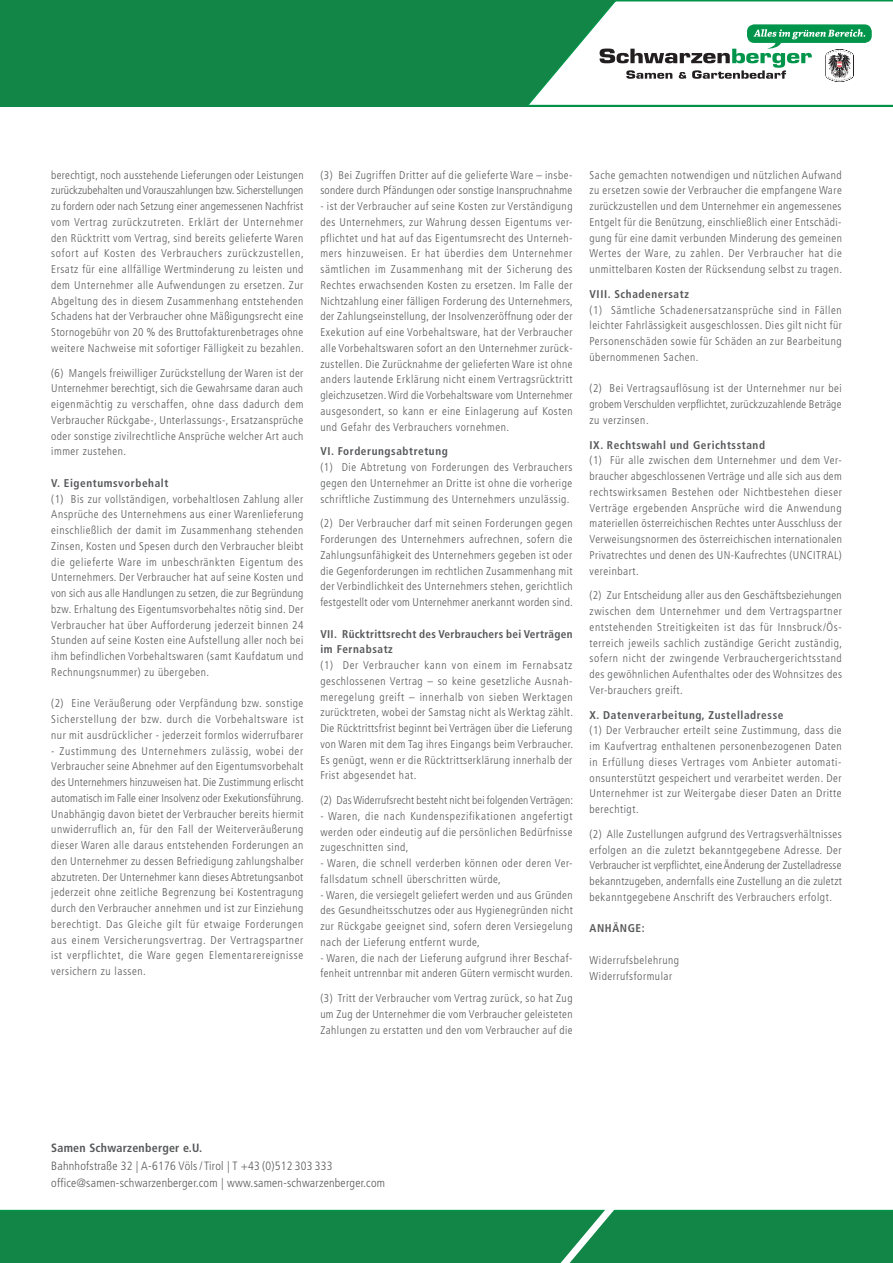
<style>
.page{position:relative;width:893px;height:1263px;background:#fff}
.page>*{position:absolute;margin:0;border:0;box-sizing:border-box;transform-origin:0 0}
.t1{font:300 condensed 12px/17.4px "Frutiger LT Std";letter-spacing:.02em;color:#57585a}
.t2{font:700 condensed 12px "Frutiger LT Std";letter-spacing:.02em;color:#57585a}
.t3{font:300 condensed 11.25px/15.8px "Frutiger LT Std";letter-spacing:.045em;color:#57585a;text-align:justify}
.t4{font:700 condensed 11.25px "Frutiger LT Std";letter-spacing:.05em;color:#57585a}
.t5{font:300 condensed 11.25px/15.8px "Frutiger LT Std";letter-spacing:.02em;color:#57585a}
.t6{font:700 condensed 11.25px/15.8px "Frutiger LT Std";letter-spacing:.025em;color:#57585a}
.t7{font:300 condensed 11.25px "Frutiger LT Std";letter-spacing:.005em;color:#57585a}
</style>
<div class="page">
<div style="left:0;top:1px;width:893px;height:106px;background:#118646"></div>
<svg style="left:525px;top:0;width:368px;height:106px;background:#bfdbcc"></svg>
<div style="left:0;top:1210px;width:893px;height:53px;background:#118646"></div>
<svg style="left:497px;top:1209px;width:136px;height:54px;background:#239055"></svg>
<p class="t3" style="left:51px;top:167px;width:254px">berechtigt, noch ausstehende Lieferungen oder Leistungen zurückzubehalten und Vorauszahlungen bzw. Sicherstellungen zu fordern oder nach Setzung einer angemessenen Nachfrist vom Vertrag zurückzutreten. Erklärt der Unternehmer den Rücktritt vom Vertrag, sind bereits gelieferte Waren sofort auf Kosten des Verbrauchers zurückzustellen, Ersatz für eine allfällige Wertminderung zu leisten und dem Unternehmer alle Aufwendungen zu ersetzen. Zur Abgeltung des in diesem Zusammenhang entstehenden Schadens hat der Verbraucher ohne Mäßigungsrecht eine Stornogebühr von 20 % des Bruttofakturenbetrages ohne weitere Nachweise mit sofortiger Fälligkeit zu bezahlen.</p>
<p class="t3" style="left:51px;top:365px;width:254px">(6) Mangels freiwilliger Zurückstellung der Waren ist der Unternehmer berechtigt, sich die Gewahrsame daran auch eigenmächtig zu verschaffen, ohne dass dadurch dem Verbraucher Rückgabe-, Unterlassungs-, Ersatzansprüche oder sonstige zivilrechtliche Ansprüche welcher Art auch immer zustehen.</p>
<p class="t4" style="left:51px;top:476px;width:119px">V. Eigentumsvorbehalt</p>
<p class="t3" style="left:51px;top:491px;width:254px">(1) Bis zur vollständigen, vorbehaltlosen Zahlung aller Ansprüche des Unternehmens aus einer Warenlieferung einschließlich der damit im Zusammenhang stehenden Zinsen, Kosten und Spesen durch den Verbraucher bleibt die gelieferte Ware im unbeschränkten Eigentum des Unternehmers. Der Verbraucher hat auf seine Kosten und von sich aus alle Handlungen zu setzen, die zur Begründung bzw. Erhaltung des Eigentumsvorbehaltes nötig sind. Der Verbraucher hat über Aufforderung jederzeit binnen 24<br>Stunden auf seine Kosten eine Aufstellung aller noch bei ihm befindlichen Vorbehaltswaren (samt Kaufdatum und Rechnungsnummer) zu übergeben.</p>
<p class="t3" style="left:51px;top:696px;width:254px">(2) Eine Veräußerung oder Verpfändung bzw. sonstige Sicherstellung der bzw. durch die Vorbehaltsware ist nur mit ausdrücklicher - jederzeit formlos widerrufbarer</p>
<p class="t3" style="left:51px;top:743px;width:254px">- Zustimmung des Unternehmers zulässig, wobei der Verbraucher seine Abnehmer auf den Eigentumsvorbehalt des Unternehmers hinzuweisen hat. Die Zustimmung erlischt automatisch im Falle einer Insolvenz oder Exekutionsführung.<br>Unabhängig davon bietet der Verbraucher bereits hiermit unwiderruflich an, für den Fall der Weiterveräußerung dieser Waren alle daraus entstehenden Forderungen an den Unternehmer zu dessen Befriedigung zahlungshalber abzutreten. Der Unternehmer kann dieses Abtretungsanbot jederzeit ohne zeitliche Begrenzung bei Kostentragung durch den Verbraucher annehmen und ist zur Einziehung berechtigt. Das Gleiche gilt für etwaige Forderungen aus einem Versicherungsvertrag. Der Vertragspartner ist verpflichtet, die Ware gegen Elementarereignisse versichern zu lassen.</p>
<p class="t5" style="left:320px;top:167px;width:254px">(3) Bei Zugriffen Dritter auf die gelieferte Ware – insbe&shy;sondere durch Pfändungen oder sonstige Inanspruchnahme</p>
<p class="t3" style="left:320px;top:198px;width:254px">- ist der Verbraucher auf seine Kosten zur Verständigung des Unternehmers, zur Wahrung dessen Eigentums ver&shy;pflichtet und hat auf das Eigentumsrecht des Unterneh&shy;mers hinzuweisen. Er hat überdies dem Unternehmer sämtlichen im Zusammenhang mit der Sicherung des Rechtes erwachsenden Kosten zu ersetzen. Im Falle der Nichtzahlung einer fälligen Forderung des Unternehmers, der Zahlungseinstellung, der Insolvenzeröffnung oder der Exekution auf eine Vorbehaltsware, hat der Verbraucher alle Vorbehaltswaren sofort an den Unternehmer zurück&shy;zustellen. Die Zurücknahme der gelieferten Ware ist ohne anders lautende Erklärung nicht einem Vertragsrücktritt gleichzusetzen. Wird die Vorbehaltsware vom Unternehmer ausgesondert, so kann er eine Einlagerung auf Kosten und Gefahr des Verbrauchers vornehmen.</p>
<p class="t4" style="left:320px;top:445px;width:129px">VI. Forderungsabtretung</p>
<p class="t3" style="left:320px;top:459px;width:254px">(1) Die Abtretung von Forderungen des Verbrauchers gegen den Unternehmer an Dritte ist ohne die vorherige schriftliche Zustimmung des Unternehmers unzulässig.</p>
<p class="t3" style="left:320px;top:516px;width:254px">(2) Der Verbraucher darf mit seinen Forderungen gegen Forderungen des Unternehmers aufrechnen, sofern die Zahlungsunfähigkeit des Unternehmers gegeben ist oder die Gegenforderungen im rechtlichen Zusammenhang mit der Verbindlichkeit des Unternehmers stehen, gerichtlich festgestellt oder vom Unternehmer anerkannt worden sind.</p>
<p class="t6" style="left:320px;top:626px;width:254px">VII. Rücktrittsrecht des Verbrauchers bei Verträgen im Fernabsatz</p>
<p class="t3" style="left:320px;top:657px;width:254px">(1) Der Verbraucher kann von einem im Fernabsatz geschlossenen Vertrag – so keine gesetzliche Ausnah&shy;meregelung greift – innerhalb von sieben Werktagen zurücktreten, wobei der Samstag nicht als Werktag zählt.<br>Die Rücktrittsfrist beginnt bei Verträgen über die Lieferung von Waren mit dem Tag ihres Eingangs beim Verbraucher.<br>Es genügt, wenn er die Rücktrittserklärung innerhalb der Frist abgesendet hat.</p>
<p class="t7" style="left:320px;top:794px;width:254px">(2) Das Widerrufsrecht besteht nicht bei folgenden Verträgen:</p>
<p class="t3" style="left:320px;top:808px;width:254px">- Waren, die nach Kundenspezifikationen angefertigt werden oder eindeutig auf die persönlichen Bedürfnisse zugeschnitten sind,</p>
<p class="t3" style="left:320px;top:855px;width:254px">- Waren, die schnell verderben können oder deren Ver&shy;fallsdatum schnell überschritten würde,</p>
<p class="t3" style="left:320px;top:887px;width:254px">- Waren, die versiegelt geliefert werden und aus Gründen des Gesundheitsschutzes oder aus Hygienegründen nicht zur Rückgabe geeignet sind, sofern deren Versiegelung nach der Lieferung entfernt wurde,</p>
<p class="t3" style="left:320px;top:950px;width:254px">- Waren, die nach der Lieferung aufgrund ihrer Beschaf&shy;fenheit untrennbar mit anderen Gütern vermischt wurden.</p>
<p class="t3" style="left:320px;top:990px;width:254px">(3) Tritt der Verbraucher vom Vertrag zurück, so hat Zug um Zug der Unternehmer die vom Verbraucher geleisteten Zahlungen zu erstatten und den vom Verbraucher auf die</p>
<p class="t3" style="left:590px;top:167px;width:254px">Sache gemachten notwendigen und nützlichen Aufwand zu ersetzen sowie der Verbraucher die empfangene Ware zurückzustellen und dem Unternehmer ein angemessenes Entgelt für die Benützung, einschließlich einer Entschädi&shy;gung für eine damit verbunden Minderung des gemeinen Wertes der Ware, zu zahlen. Der Verbraucher hat die unmittelbaren Kosten der Rücksendung selbst zu tragen.</p>
<p class="t4" style="left:590px;top:287px;width:101px">VIII. Schadenersatz</p>
<p class="t3" style="left:590px;top:302px;width:254px">(1) Sämtliche Schadenersatzansprüche sind in Fällen leichter Fahrlässigkeit ausgeschlossen. Dies gilt nicht für Personenschäden sowie für Schäden an zur Bearbeitung übernommenen Sachen.</p>
<p class="t3" style="left:590px;top:381px;width:254px">(2) Bei Vertragsauflösung ist der Unternehmer nur bei grobem Verschulden verpflichtet, zurückzuzahlende Beträge zu verzinsen.</p>
<p class="t4" style="left:590px;top:438px;width:177px">IX. Rechtswahl und Gerichtsstand</p>
<p class="t3" style="left:590px;top:453px;width:254px">(1) Für alle zwischen dem Unternehmer und dem Ver&shy;braucher abgeschlossenen Verträge und alle sich aus dem rechtswirksamen Bestehen oder Nichtbestehen dieser Verträge ergebenden Ansprüche wird die Anwendung materiellen österreichischen Rechtes unter Ausschluss der Verweisungsnormen des österreichischen internationalen Privatrechtes und denen des UN-Kaufrechtes (UNCITRAL) vereinbart.</p>
<p class="t3" style="left:590px;top:588px;width:254px">(2) Zur Entscheidung aller aus den Geschäftsbeziehungen zwischen dem Unternehmer und dem Vertragspartner entstehenden Streitigkeiten ist das für Innsbruck/Ös&shy;terreich jeweils sachlich zuständige Gericht zuständig, sofern nicht der zwingende Verbrauchergerichtsstand des gewöhnlichen Aufenthaltes oder des Wohnsitzes des Ver-brauchers greift.</p>
<p class="t4" style="left:590px;top:708px;width:195px">X. Datenverarbeitung, Zustelladresse</p>
<p class="t3" style="left:590px;top:723px;width:254px">(1) Der Verbraucher erteilt seine Zustimmung, dass die im Kaufvertrag enthaltenen personenbezogenen Daten in Erfüllung dieses Vertrages vom Anbieter automati&shy;onsunterstützt gespeichert und verarbeitet werden. Der Unternehmer ist zur Weitergabe dieser Daten an Dritte berechtigt.</p>
<p class="t3" style="left:590px;top:826px;width:254px">(2) Alle Zustellungen aufgrund des Vertragsverhältnisses erfolgen an die zuletzt bekanntgegebene Adresse. Der Verbraucher ist verpflichtet, eine Änderung der Zustelladresse bekanntzugeben, andernfalls eine Zustellung an die zuletzt bekanntgegebene Anschrift des Verbrauchers erfolgt.</p>
<p class="t4" style="left:590px;top:922px;width:16px">ANHÄN</p>
<p class="t4" style="left:628px;top:922px;width:19px">GE:</p>
<p class="t3" style="left:590px;top:952px;width:91px">Widerrufsbelehrung<br>Widerrufsformular</p>
<p class="t2" style="left:51px;top:1141px;width:153px">Samen Schwarzenberger e.U.</p>
<p class="t1" style="left:51px;top:1157px;width:335px">Bahnhofstraße 32 | A-6176 Völs / Tirol | T +43 (0)512 303 333 office@samen-schwarzenberger.com | www.samen-schwarzenberger.com</p>
</div>
